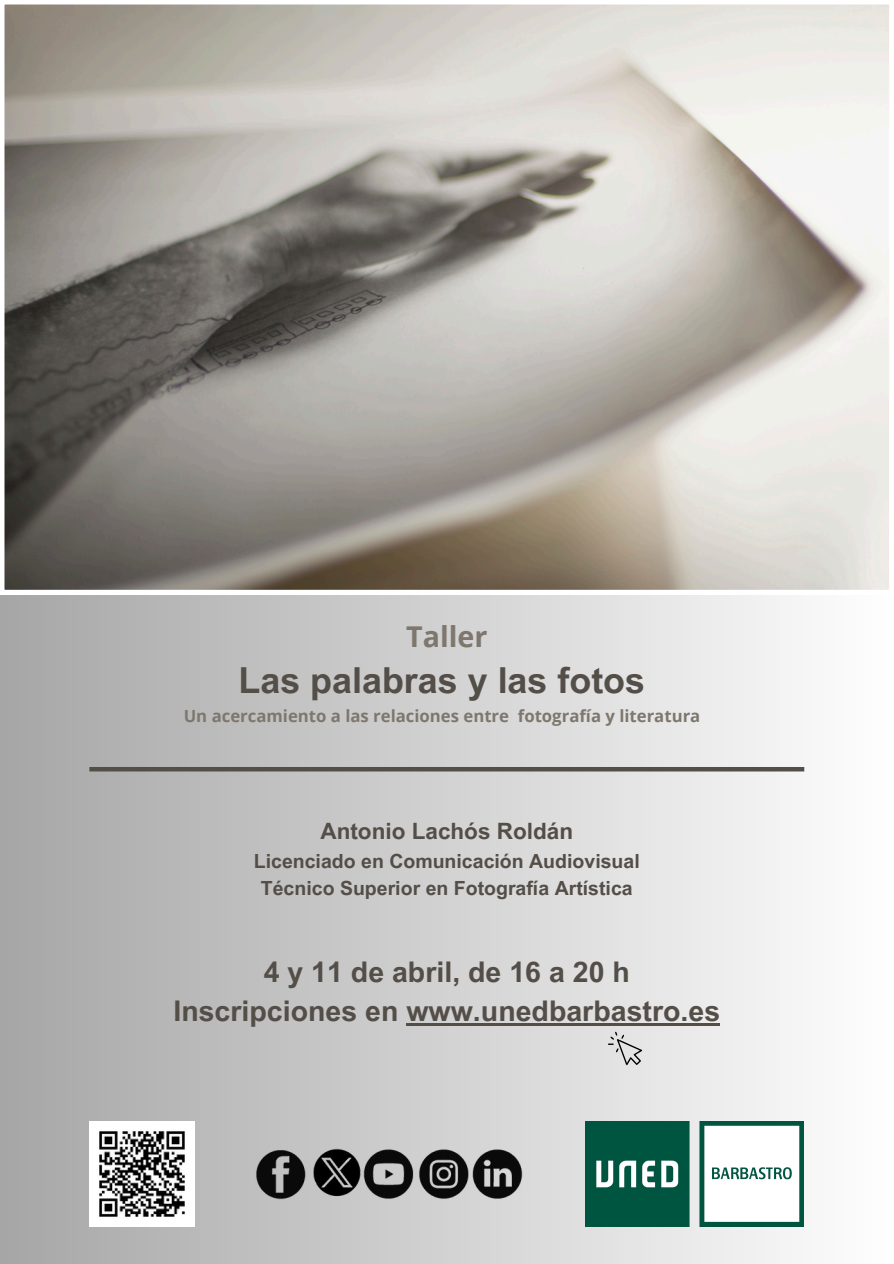
<style>
.page{position:relative;width:894px;height:1264px;background:#fff}
.page>*{position:absolute;margin:0;border:0;box-sizing:border-box;transform-origin:0 0}
.t1{font:700 35.85px "Arial MT Pro";color:#544e48}
.t2{font:700 28.65px "Open Sans";color:#7e776e}
.t3{font:700 28.5px/39.3px "Arial MT Pro";color:#544e48;text-align:center}
.t4{font:700 22.5px "Arial MT Pro";color:#544e48}
.t5{font:700 19.5px/27px "Arial MT Pro";color:#544e48;text-align:center}
.t6{font:700 16.65px "Open Sans";color:#7e776e}
</style>
<div class="page">
<div style="left:0;top:0;width:893px;height:1263px;background:linear-gradient(to right,#a6a6a6,#fefefe)"></div>
<svg style="left:0;top:0;width:893px;height:594px;background:#afaaa3"></svg>
<hr style="left:89px;top:767px;width:715px;height:4px;background:#544e48">
<img style="left:585px;top:1121px;width:218px;height:105px">
<img style="left:89px;top:1121px;width:105px;height:105px">
<img style="left:252px;top:1145px;width:275px;height:57px">
<svg style="left:607px;top:1031px;width:35px;height:34px"></svg>
<hr style="left:406px;top:1023px;width:314px;height:2px;background:#544e48">
<h3 class="t2" style="left:406px;top:616px;width:83px">Taller</h3>
<p class="t1" style="left:238px;top:666px;width:408px">Las palabras y las fotos</p>
<h1 class="t6" style="left:184px;top:703px;width:327px">Un acercamiento a las relaciones entre</h1>
<p class="t6" style="left:517px;top:703px;width:184px">fotografía y literatura</p>
<p class="t4" style="left:320px;top:822px;width:254px">Antonio Lachós Roldán</p>
<p class="t5" style="left:254px;top:850px;width:387px">Licenciado en Comunicación Audiovisual<br>Técnico Superior en Fotografía Artística</p>
<h2 class="t3" style="left:173px;top:955px;width:548px">4 y 11 de abril, de 16 a 20 h<br>Inscripciones en www.unedbarbastro.es</h2>
</div>
